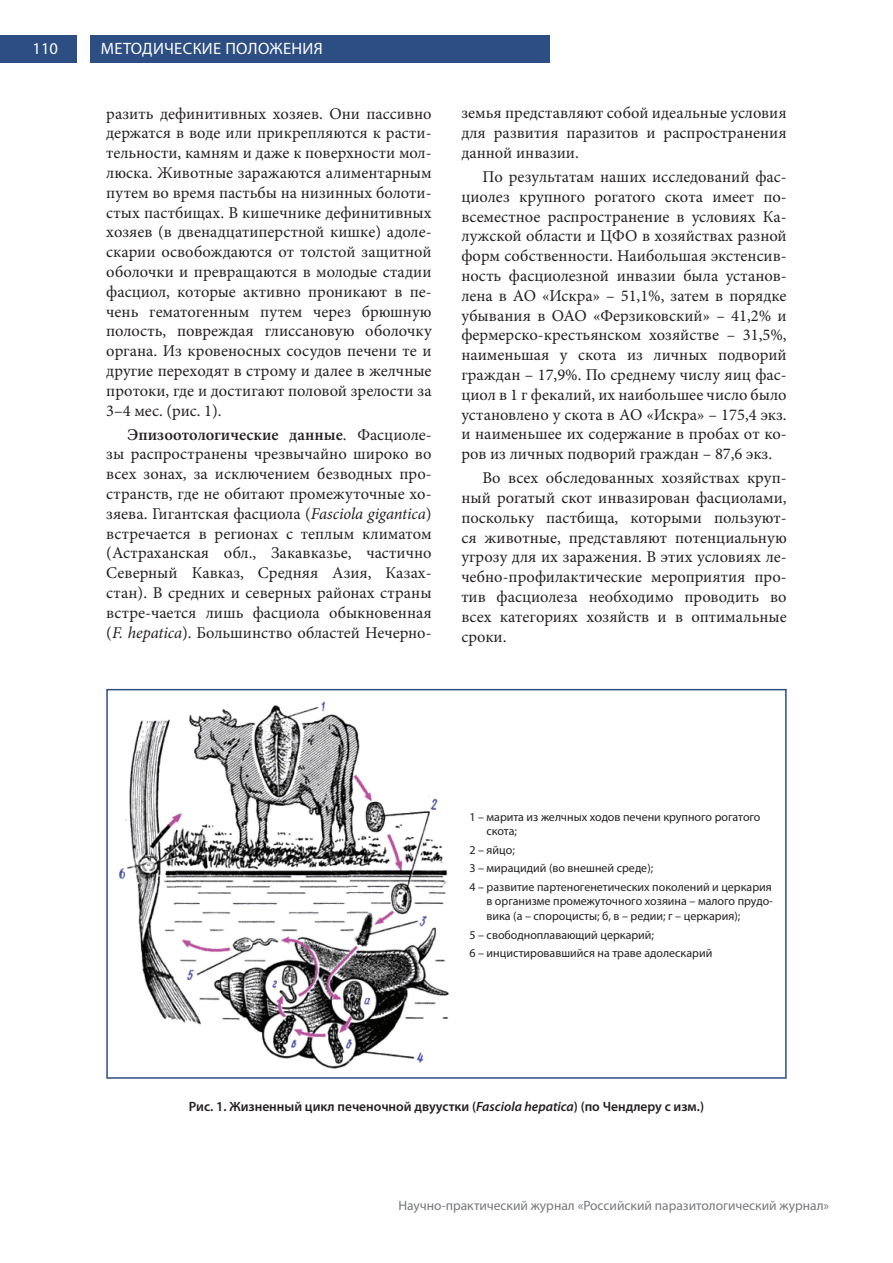
<style>
.page{position:relative;width:893px;height:1263px;background:#fff}
.page>*{position:absolute;margin:0;border:0;box-sizing:border-box;transform-origin:0 0}
.t1{font:16.5px/19.8px "Minion Pro";color:#231f20;text-align:justify}
.t2{font:16.5px "Myriad Pro";letter-spacing:.02em;color:#fff}
.t3{font:600 13.5px "Myriad Pro";color:#231f20}
.t4{font:13.5px "Myriad Pro";color:#76787b}
.t5{font:12px/18.6px "Myriad Pro";color:#231f20}
.s1{font-weight:600}
.s2{font-style:italic}
</style>
<div class="page">
<div style="left:0;top:36px;width:77px;height:27px;background:#2d4e82"></div>
<div style="left:90px;top:36px;width:460px;height:27px;background:#2d4e82"></div>
<img style="left:119px;top:701px;width:330px;height:368px">
<div style="left:106px;top:689px;width:681px;height:390px;border:2px solid #2d4e82"></div>
<p class="t2" style="left:33px;top:39px;width:27px">110</p>
<p class="t2" style="left:101px;top:39px;width:223px">МЕТОДИЧЕСКИЕ ПОЛОЖЕНИЯ</p>
<p class="t1" style="left:106px;top:103px;width:327px">разить дефинитивных хозяев. Они пассивно держатся в воде или прикрепляются к расти&shy;тельности, камням и даже к поверхности мол&shy;люска. Животные заражаются алиментарным путем во время пастьбы на низинных болоти&shy;стых пастбищах. В кишечнике дефинитивных хозяев (в двенадцатиперстной кишке) адоле&shy;скарии освобождаются от толстой защитной оболочки и превращаются в молодые стадии фасциол, которые активно проникают в пе&shy;чень гематогенным путем через брюшную полость, повреждая глиссановую оболочку органа. Из кровеносных сосудов печени те и другие переходят в строму и далее в желчные протоки, где и достигают половой зрелости за 3–4 мес. (рис. 1).</p>
<p class="t1" style="left:106px;top:424px;width:327px;text-indent:21px"><span class="s1">Эпизоотологические данные</span>. Фасциоле&shy;зы распространены чрезвычайно широко во всех зонах, за исключением безводных про&shy;странств, где не обитают промежуточные хо&shy;зяева. Гигантская фасциола (<span class="s2">Fasciola gigantica</span>) встречается в регионах с теплым климатом (Астраханская обл., Закавказье, частично Северный Кавказ, Средняя Азия, Казах&shy;стан). В средних и северных районах страны встре-чается лишь фасциола обыкновенная (<span class="s2">F. hepatica</span>). Большинство областей Нечерно-</p>
<p class="t1" style="left:461px;top:103px;width:327px">земья представляют собой идеальные условия для развития паразитов и распространения данной инвазии.</p>
<p class="t1" style="left:461px;top:167px;width:327px;text-indent:21px">По результатам наших исследований фас&shy;циолез крупного рогатого скота имеет по&shy;всеместное распространение в условиях Ка&shy;лужской области и ЦФО в хозяйствах разной форм собственности. Наибольшая экстенсив&shy;ность фасциолезной инвазии была установ&shy;лена в АО «Искра» – 51,1%, затем в порядке убывания в ОАО «Ферзиковский» – 41,2% и фермерско-крестьянском хозяйстве – 31,5%, наименьшая у скота из личных подворий граждан – 17,9%. По среднему числу яиц фас&shy;циол в 1 г фекалий, их наибольшее число было установлено у скота в АО «Искра» – 175,4 экз. и наименьшее их содержание в пробах от ко&shy;ров из личных подворий граждан – 87,6 экз.</p>
<p class="t1" style="left:461px;top:468px;width:327px;text-indent:21px">Во всех обследованных хозяйствах круп&shy;ный рогатый скот инвазирован фасциолами, поскольку пастбища, которыми пользуют&shy;ся животные, представляют потенциальную угрозу для их заражения. В этих условиях ле&shy;чебно-профилактические мероприятия про&shy;тив фасциолеза необходимо проводить во всех категориях хозяйств и в оптимальные сроки.</p>
<p class="t5" style="left:486px;top:809px;width:276px;line-height:14.4px;text-indent:-17px">1 – марита из желчных ходов печени крупного рогатого скота;</p>
<p class="t5" style="left:469px;top:840px;width:304px">2 – яйцо;<br>3 – мирацидий (во внешней среде);<br>4 – развитие партеногенетических поколений и церкария</p>
<p class="t5" style="left:486px;top:894px;width:288px;line-height:14.4px">в организме промежуточного хозяина – малого прудо&shy;вика (а – спороцисты; б, в – редии; г – церкария);</p>
<p class="t5" style="left:469px;top:925px;width:244px">5 – свободноплавающий церкарий;<br>6 – инцистировавшийся на траве адолескарий</p>
<p class="t3" style="left:189px;top:1097px;width:517px">Рис. 1. Жизненный цикл печеночной двуустки (<span class="s2">Fasciola hepatica</span>) (по Чендлеру с изм.)</p>
<p class="t4" style="left:398px;top:1197px;width:432px">Научно-практический журнал «Российский паразитологический журнал»</p>
</div>
